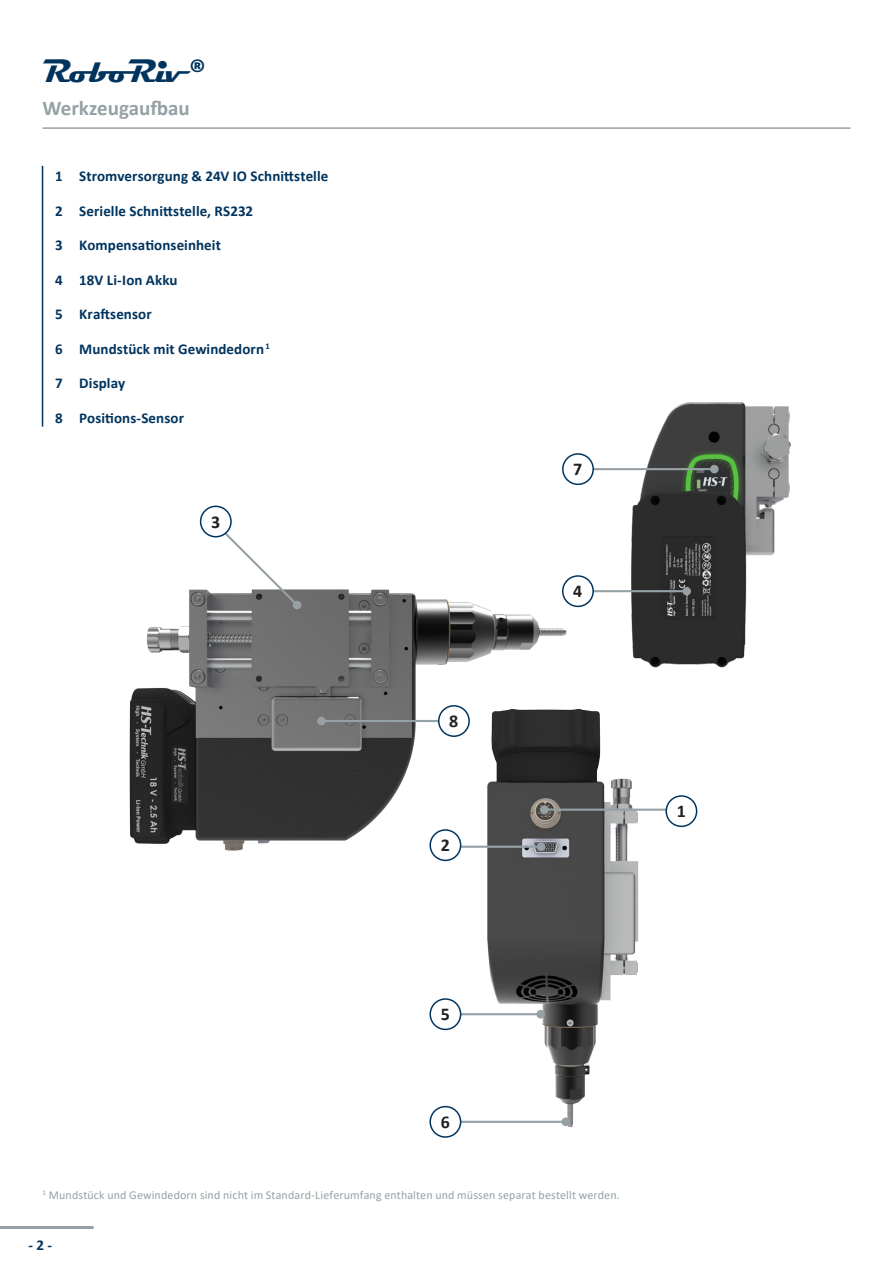
<style>
.page{position:relative;width:893px;height:1263px;background:#fff}
.page>*{position:absolute;margin:0;border:0;box-sizing:border-box;transform-origin:0 0}
.t1{font:700 33px "Magneto";letter-spacing:-.02em;color:#00345e}
.t2{font:700 21px "Calibri";letter-spacing:-.005em;color:#96a1a5}
.t3{font:700 18px "Calibri";color:#231f20}
.t4{font:700 15px "Calibri";letter-spacing:.005em;color:#00345e}
.t5{font:12px "Calibri";letter-spacing:.01em;color:#96a1a5}
.s1{font-family:"Calibri"}
</style>
<div class="page">
<hr style="left:0;top:1226px;width:94px;height:3px;background:#96a1a5">
<hr style="left:42px;top:166px;width:1px;height:261px;background:#00345e">
<hr style="left:43px;top:127px;width:807px;height:2px;background:#96a1a5">
<img style="left:129px;top:575px;width:451px;height:287px">
<img style="left:594px;top:402px;width:197px;height:266px">
<img style="left:468px;top:702px;width:171px;height:425px">
<hr style="left:588px;top:468px;width:126px;height:2px;background:#96a1a5">
<div style="left:710px;top:465px;width:9px;height:8px;background:#96a1a5;border-radius:50%"></div>
<hr style="left:592px;top:590px;width:95px;height:2px;background:#96a1a5">
<div style="left:682px;top:587px;width:9px;height:8px;background:#96a1a5;border-radius:50%"></div>
<hr style="left:452px;top:846px;width:89px;height:2px;background:#96a1a5">
<div style="left:537px;top:842px;width:8px;height:9px;background:#96a1a5;border-radius:50%"></div>
<hr style="left:458px;top:1013px;width:83px;height:2px;background:#96a1a5">
<div style="left:536px;top:1010px;width:9px;height:8px;background:#96a1a5;border-radius:50%"></div>
<hr style="left:458px;top:1121px;width:108px;height:2px;background:#96a1a5">
<div style="left:561px;top:1117px;width:9px;height:9px;background:#96a1a5;border-radius:50%"></div>
<hr style="left:544px;top:808px;width:123px;height:3px;background:#96a1a5">
<div style="left:540px;top:805px;width:9px;height:9px;background:#96a1a5;border-radius:50%"></div>
<hr style="left:321px;top:720px;width:118px;height:2px;background:#96a1a5">
<div style="left:317px;top:717px;width:9px;height:8px;background:#96a1a5;border-radius:50%"></div>
<div style="left:439px;top:706px;width:30px;height:30px;background:#fff;border-radius:50%"></div>
<div style="left:438px;top:705px;width:32px;height:32px;border:2px solid #00345e;border-radius:50%"></div>
<div style="left:430px;top:830px;width:31px;height:30px;background:#fff;border-radius:50%"></div>
<div style="left:429px;top:829px;width:32px;height:32px;border:2px solid #00345e;border-radius:50%"></div>
<div style="left:429px;top:998px;width:32px;height:32px;border:2px solid #00345e;border-radius:50%"></div>
<div style="left:429px;top:1106px;width:32px;height:32px;border:2px solid #00345e;border-radius:50%"></div>
<div style="left:665px;top:795px;width:32px;height:32px;border:2px solid #00345e;border-radius:50%"></div>
<div style="left:563px;top:576px;width:30px;height:30px;background:#fff;border-radius:50%"></div>
<div style="left:562px;top:575px;width:32px;height:32px;border:2px solid #00345e;border-radius:50%"></div>
<div style="left:563px;top:454px;width:30px;height:30px;background:#fff;border-radius:50%"></div>
<div style="left:562px;top:453px;width:32px;height:32px;border:2px solid #00345e;border-radius:50%"></div>
<svg style="left:203px;top:511px;width:99px;height:99px"></svg>
<div style="left:201px;top:506px;width:30px;height:31px;background:#fff;border-radius:50%"></div>
<div style="left:200px;top:506px;width:32px;height:31px;border:2px solid #00345e;border-radius:50%"></div>
<p class="t1" style="left:43px;top:52px;width:165px">RoboRiv <span class="s1">®</span></p>
<p class="t2" style="left:43px;top:93px;width:149px">Werkzeugaufbau</p>
<p class="t4" style="left:55px;top:166px;width:275px">1 Stromversorgung &amp; 24V IO Schnittstelle</p>
<p class="t4" style="left:55px;top:200px;width:199px">2 Serielle Schnittstelle, RS232</p>
<p class="t4" style="left:55px;top:235px;width:167px">3 Kompensationseinheit</p>
<p class="t4" style="left:55px;top:269px;width:124px">4 18V Li-Ion Akku</p>
<p class="t4" style="left:55px;top:304px;width:98px">5 Kraftsensor</p>
<p class="t4" style="left:55px;top:338px;width:216px">6 Mundstück mit Gewindedorn<sup>1</sup></p>
<p class="t4" style="left:55px;top:373px;width:71px">7 Display</p>
<p class="t4" style="left:55px;top:407px;width:130px">8 Positions-Sensor</p>
<p class="t3" style="left:211px;top:509px;width:11px">3</p>
<p class="t3" style="left:449px;top:708px;width:11px">8</p>
<p class="t3" style="left:441px;top:832px;width:11px">2</p>
<p class="t3" style="left:573px;top:456px;width:11px">7</p>
<p class="t3" style="left:573px;top:578px;width:11px">4</p>
<p class="t3" style="left:677px;top:798px;width:11px">1</p>
<p class="t3" style="left:441px;top:1001px;width:11px">5</p>
<p class="t3" style="left:441px;top:1109px;width:11px">6</p>
<p class="t5" style="left:43px;top:1187px;width:579px"><sup>1</sup> Mundstück und Gewindedorn sind nicht im Standard-Lieferumfang enthalten und müssen separat bestellt werden.</p>
<p class="t4" style="left:29px;top:1235px;width:25px">- 2 -</p>
</div>
